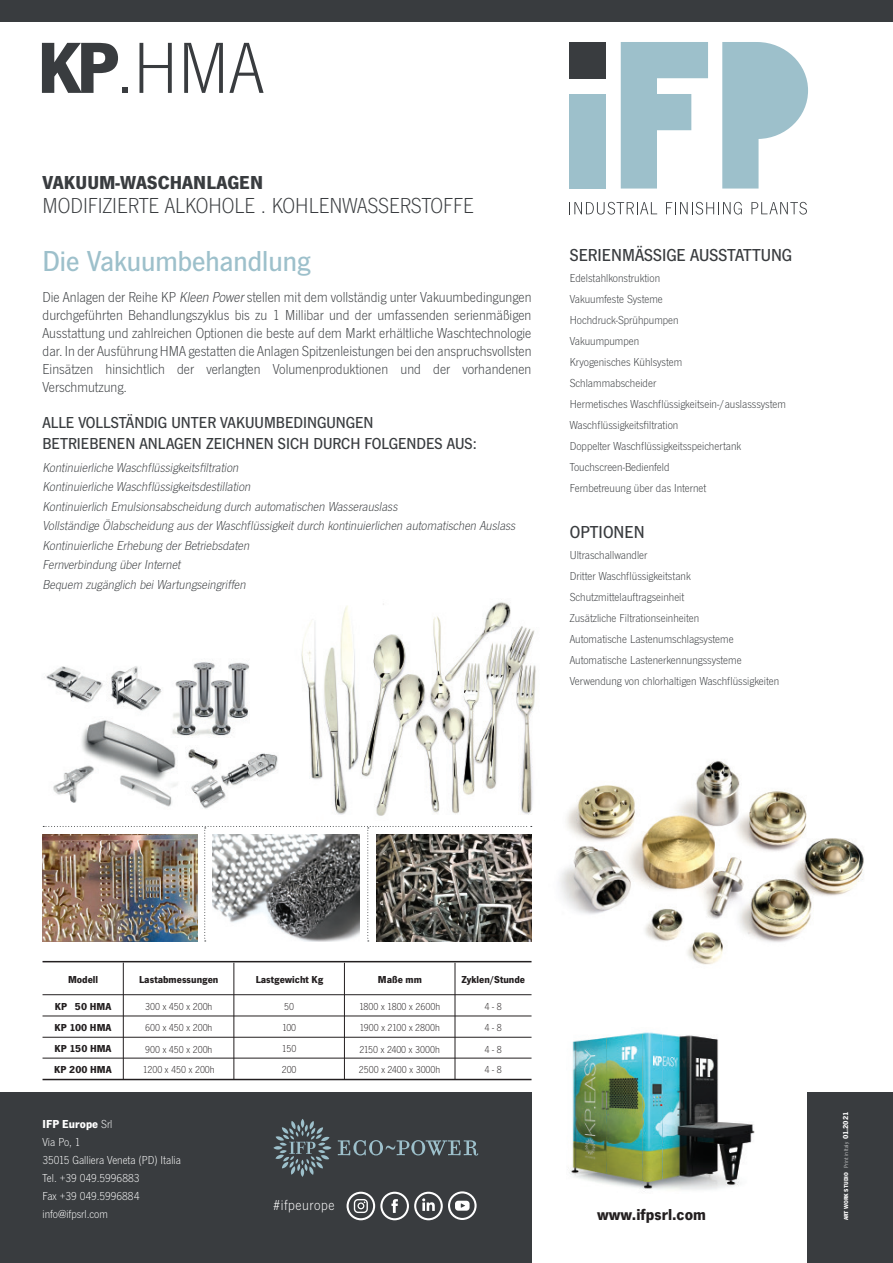
<style>
.page{position:relative;width:893px;height:1263px;background:#fff}
.page>*{position:absolute;margin:0;border:0;box-sizing:border-box;transform-origin:0 0}
.t1{font:75px "News Got T Ligh";color:#393c3f}
.t2{font:500 30px "News Got T";color:#9dc0cb}
.t3{font:22.5px "News Got T Ligh";color:#393c3f}
.t4{font:700 19.5px "News Got T";color:#393c3f}
.t5{font:500 18px "News Got T";color:#393c3f}
.t6{font:500 16.5px/21px "News Got T";color:#393c3f}
.t7{font:700 16.5px "News Got T";color:#231f20}
.t8{font:15px/18px "News Got T Ligh";color:#393c3f;text-align:justify}
.t9{font:15px "News Got T Ligh";letter-spacing:.04em;color:#fff}
.t10{font:italic 13.5px/19.5px "News Got T Ligh";color:#393c3f}
.t11{font:12px/21px "News Got T Ligh";color:#393c3f}
.t12{font:12px/18px "News Got T Ligh";color:#fff}
.t13{font:700 12px "News Got T";color:#fff}
.t14{font:10.5px/21.1px "News Got T Ligh";color:#231f20}
.t15{font:700 10.5px/21.1px "News Got T";color:#231f20;text-align:justify}
.t16{font:700 6px "News Got T";color:#fff}
.s1{font-family:"News Got T";font-weight:700}
.s2{font-style:italic}
.s3{font-family:"News Got T Ligh";font-weight:400}
.s4{font-size:7.5px}
</style>
<div class="page">
<img style="left:302px;top:602px;width:234px;height:214px">
<svg style="left:43px;top:826px;width:489px;height:115px"></svg>
<img style="left:43px;top:834px;width:155px;height:108px">
<img style="left:212px;top:834px;width:147px;height:108px">
<img style="left:376px;top:834px;width:156px;height:108px">
<div style="left:569px;top:94px;width:37px;height:95px;background:#9dc0cb"></div>
<svg style="left:722px;top:42px;width:86px;height:147px"></svg>
<div style="left:569px;top:42px;width:37px;height:36px;background:#393c3f"></div>
<svg style="left:621px;top:42px;width:87px;height:147px"></svg>
<svg style="left:569px;top:202px;width:88px;height:13px"></svg>
<svg style="left:666px;top:202px;width:76px;height:13px"></svg>
<svg style="left:751px;top:202px;width:56px;height:13px"></svg>
<div style="left:0;top:0;width:893px;height:21px;background:#393c3f"></div>
<div style="left:808px;top:1093px;width:85px;height:170px;background:#393c3f"></div>
<div style="left:0;top:1093px;width:531px;height:170px;background:#393c3f"></div>
<img style="left:569px;top:1032px;width:186px;height:158px">
<svg style="left:273px;top:1119px;width:58px;height:58px"></svg>
<svg style="left:338px;top:1140px;width:140px;height:15px"></svg>
<hr style="left:43px;top:961px;width:488px;height:1px;background:#231f20">
<hr style="left:43px;top:1079px;width:488px;height:1px;background:#231f20">
<hr style="left:43px;top:994px;width:488px;height:1px;background:#231f20">
<hr style="left:43px;top:1016px;width:488px;height:1px;background:#231f20">
<hr style="left:43px;top:1037px;width:488px;height:1px;background:#231f20">
<hr style="left:43px;top:1058px;width:488px;height:1px;background:#231f20">
<hr style="left:123px;top:962px;width:1px;height:118px;background:#231f20">
<hr style="left:234px;top:963px;width:1px;height:117px;background:#231f20">
<hr style="left:344px;top:963px;width:1px;height:117px;background:#231f20">
<hr style="left:455px;top:963px;width:1px;height:117px;background:#231f20">
<img style="left:46px;top:662px;width:232px;height:147px">
<img style="left:559px;top:761px;width:305px;height:204px">
<svg style="left:347px;top:1191px;width:130px;height:29px"></svg>
<h1 class="t1" style="left:37px;top:27px;width:228px"><span class="s1">KP</span> .HMA</h1>
<h3 class="t4" style="left:43px;top:171px;width:222px">VAKUUM-WASCHANLAGEN</h3>
<h3 class="t3" style="left:43px;top:194px;width:433px">MODIFIZIERTE ALKOHOLE . KOHLENWASSERSTOFFE</h3>
<h2 class="t2" style="left:43px;top:245px;width:269px">Die Vakuumbehandlung</h2>
<p class="t8" style="left:43px;top:288px;width:490px">Die Anlagen der Reihe KP <span class="s2">Kleen Power</span>stellen mit dem vollständig unter Vakuumbedingungen durchgeführten Behandlungszyklus bis zu 1 Millibar und der umfassenden serienmäßigen Ausstattung und zahlreichen Optionen die beste auf dem Markt erhältliche Waschtechnologie dar. In der Ausführung HMA gestatten die Anlagen Spitzenleistungen bei den anspruchsvollsten Einsätzen hinsichtlich der verlangten Volumenproduktionen und der vorhandenen Verschmutzung.</p>
<h3 class="t6" style="left:43px;top:412px;width:436px">ALLE VOLLSTÄNDIG UNTER VAKUUMBEDINGUNGEN<br>BETRIEBENEN ANLAGEN ZEICHNEN SICH DURCH FOLGENDES AUS:</h3>
<p class="t10" style="left:43px;top:457px;width:477px">Kontinuierliche Waschflüssigkeitsfiltration<br>Kontinuierliche Waschflüssigkeitsdestillation<br>Kontinuierlich Emulsionsabscheidung durch automatischen Wasserauslass<br>Vollständige Ölabscheidung aus der Waschflüssigkeit durch kontinuierlichen automatischen Auslass Kontinuierliche Erhebung der Betriebsdaten<br>Fernverbindung über Internet<br>Bequem zugänglich bei Wartungseingriffen</p>
<h3 class="t5" style="left:570px;top:245px;width:224px">SERIENMÄSSIGE AUSSTATTUNG</h3>
<p class="t11" style="left:570px;top:268px;width:218px">Edelstahlkonstruktion<br>Vakuumfeste Systeme<br>Hochdruck-Sprühpumpen<br>Vakuumpumpen<br>Kryogenisches Kühlsystem<br>Schlammabscheider<br>Hermetisches Waschflüssigkeitsein-/auslasssystem<br>Waschflüssigkeitsfiltration<br>Doppelter Waschflüssigkeitsspeichertank<br>Touchscreen-Bedienfeld<br>Fernbetreuung über das Internet</p>
<h3 class="t5" style="left:570px;top:522px;width:76px">OPTIONEN</h3>
<p class="t11" style="left:570px;top:545px;width:211px">Ultraschallwandler<br>Dritter Waschflüssigkeitstank Schutzmittelauftragseinheit<br>Zusätzliche Filtrationseinheiten<br>Automatische Lastenumschlagsysteme Automatische Lastenerkennungssysteme Verwendung von chlorhaltigen Waschflüssigkeiten</p>
<p class="t15" style="left:68px;top:969px;width:32px">Modell</p>
<p class="t15" style="left:139px;top:969px;width:81px">Lastabmessungen</p>
<p class="t15" style="left:256px;top:969px;width:69px">Lastgewicht Kg</p>
<p class="t15" style="left:378px;top:969px;width:45px">Maße mm</p>
<p class="t15" style="left:461px;top:969px;width:65px">Zyklen/Stunde</p>
<p class="t15" style="left:54px;top:995px;width:59px">KP 50 HMA KP 100 HMA KP 150 HMA KP 200 HMA</p>
<p class="t14" style="left:282px;top:996px;width:16px">50<br>100<br>150<br>200</p>
<p class="t14" style="left:143px;top:996px;width:73px">300 x 450 x 200h<br>600 x 450 x 200h<br>900 x 450 x 200h<br>1200 x 450 x 200h</p>
<p class="t14" style="left:359px;top:996px;width:83px;text-align:justify">1800 x 1800 x 2600h 1900 x 2100 x 2800h 2150 x 2400 x 3000h 2500 x 2400 x 3000h</p>
<p class="t14" style="left:485px;top:996px;width:19px;text-align:justify">4 - 8<br>4 - 8<br>4 - 8<br>4 - 8</p>
<p class="t13" style="left:43px;top:1117px;width:72px">IFP Europe <span class="s3">Srl</span></p>
<p class="t12" style="left:43px;top:1132px;width:140px">Via Po, 1<br>35015 Galliera Veneta (PD) Italia<br>Tel. +39 049.5996883<br>Fax +39 049.5996884 info@ifpsrl.com</p>
<p class="t9" style="left:273px;top:1197px;width:63px">#ifpeurope</p>
<h3 class="t7" style="left:597px;top:1205px;width:110px">www.ifpsrl.com</h3>
<p class="t16" style="left:842px;top:1220px;width:110px;rotate:-90deg">ART WORK STUDIO <span class="s3">Print in Italy</span> <span class="s4">01.2021</span></p>
</div>
